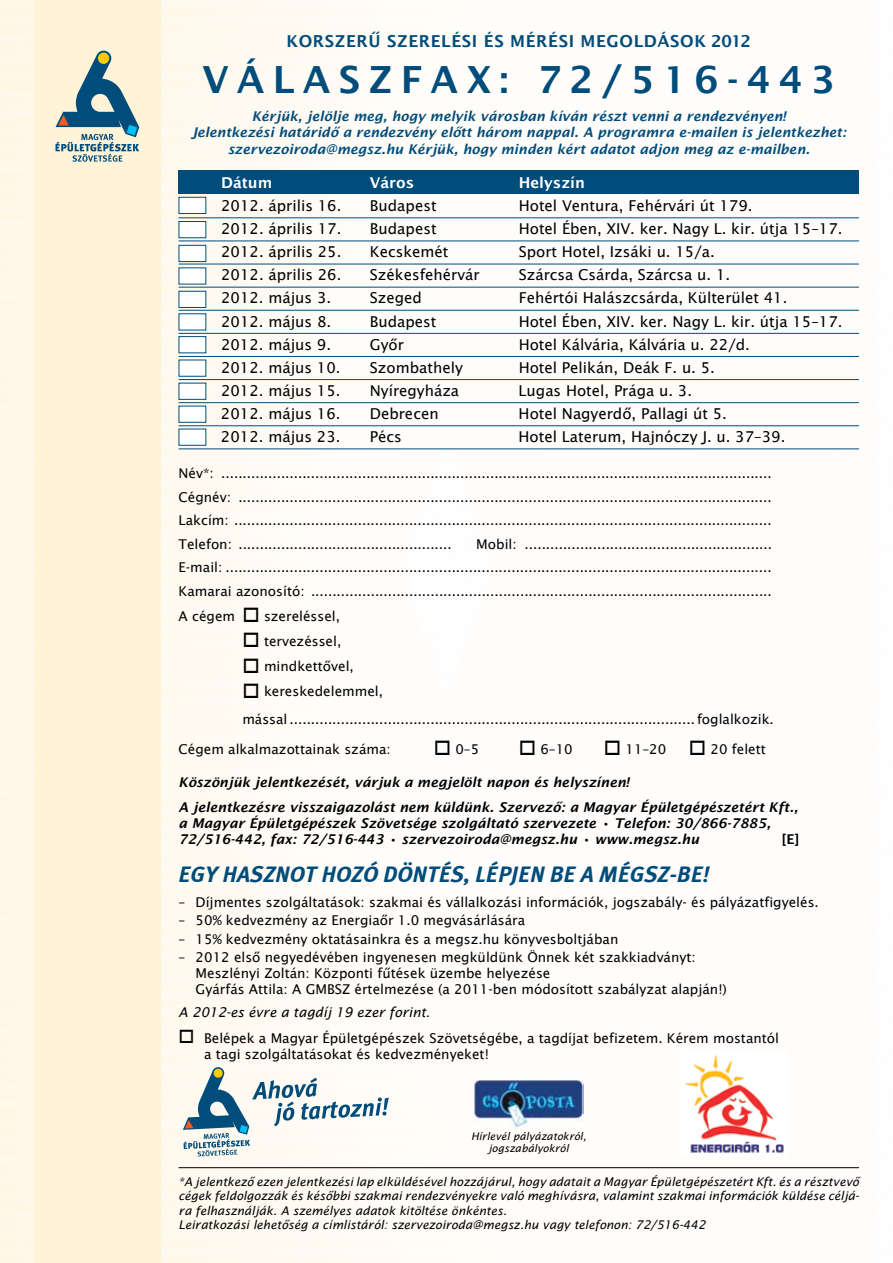
<style>
.page{position:relative;width:893px;height:1263px;background:#fff}
.page>*{position:absolute;margin:0;border:0;box-sizing:border-box;transform-origin:0 0}
.t1{font:700 37.5px "Lucida Sans";letter-spacing:.22em;color:#004c7a}
.t2{font:italic 700 22.5px "Meta";color:#004c7a}
.t3{font:700 16.5px "Lucida Sans";letter-spacing:.035em;color:#004c7a}
.t4{font:15px "Lucida Sans";color:#000}
.t5{font:700 15px "Lucida Sans";color:#fff}
.t6{font:13.5px/23.4px "Lucida Sans";color:#000}
.t7{font:italic 700 13.5px/24.8px "Lucida Sans";color:#000}
.t8{font:italic 700 13.5px/16.2px "Lucida Sans";color:#004c7a;text-align:center}
.t9{font:italic 13.5px "Lucida Sans";color:#000}
.t10{font:700 13.5px "Lucida Sans";color:#000}
.t11{font:italic 12px/14.4px "Lucida Sans";color:#000}
.t12{font:italic 10.5px/12.6px "Lucida Sans";color:#000;text-align:center}
</style>
<div class="page">
<img style="left:0;top:0;width:859px;height:1263px">
<div style="left:34px;top:0;width:127px;height:1263px;background:#fff3d8"></div>
<svg style="left:56px;top:51px;width:83px;height:111px"></svg>
<div style="left:179px;top:170px;width:680px;height:23px;background:#004c7a"></div>
<hr style="left:179px;top:217px;width:680px;height:1px;background:#004c7a">
<hr style="left:179px;top:241px;width:680px;height:1px;background:#004c7a">
<hr style="left:179px;top:264px;width:680px;height:1px;background:#004c7a">
<hr style="left:179px;top:287px;width:680px;height:1px;background:#004c7a">
<hr style="left:179px;top:310px;width:680px;height:1px;background:#004c7a">
<hr style="left:179px;top:333px;width:680px;height:1px;background:#004c7a">
<hr style="left:179px;top:356px;width:680px;height:1px;background:#004c7a">
<hr style="left:179px;top:379px;width:680px;height:1px;background:#004c7a">
<hr style="left:179px;top:402px;width:680px;height:1px;background:#004c7a">
<hr style="left:179px;top:425px;width:680px;height:1px;background:#004c7a">
<hr style="left:179px;top:448px;width:680px;height:1px;background:#004c7a">
<div style="left:179px;top:197px;width:27px;height:16px;background:#fff"></div>
<div style="left:179px;top:197px;width:27px;height:17px;border:1px solid #004c7a"></div>
<div style="left:179px;top:221px;width:27px;height:17px;background:#fff"></div>
<div style="left:179px;top:221px;width:27px;height:17px;border:1px solid #004c7a"></div>
<div style="left:179px;top:245px;width:27px;height:17px;background:#fff"></div>
<div style="left:179px;top:245px;width:27px;height:17px;border:1px solid #004c7a"></div>
<div style="left:179px;top:268px;width:27px;height:16px;background:#fff"></div>
<div style="left:179px;top:291px;width:27px;height:16px;background:#fff"></div>
<div style="left:179px;top:291px;width:27px;height:17px;border:1px solid #004c7a"></div>
<div style="left:179px;top:337px;width:27px;height:16px;background:#fff"></div>
<div style="left:179px;top:336px;width:27px;height:17px;border:1px solid #004c7a"></div>
<svg style="left:183px;top:1067px;width:206px;height:89px"></svg>
<img style="left:681px;top:1050px;width:107px;height:107px">
<hr style="left:179px;top:1167px;width:680px;height:1px;background:#000">
<img style="left:473px;top:1079px;width:111px;height:48px">
<div style="left:179px;top:360px;width:27px;height:16px;background:#fff"></div>
<div style="left:179px;top:383px;width:27px;height:16px;background:#fff"></div>
<div style="left:179px;top:383px;width:27px;height:17px;border:1px solid #004c7a"></div>
<div style="left:179px;top:406px;width:27px;height:16px;background:#fff"></div>
<div style="left:179px;top:406px;width:27px;height:17px;border:1px solid #004c7a"></div>
<div style="left:179px;top:314px;width:27px;height:16px;background:#fff"></div>
<div style="left:179px;top:429px;width:27px;height:16px;background:#fff"></div>
<div style="left:179px;top:429px;width:27px;height:17px;border:1px solid #004c7a"></div>
<svg style="left:179px;top:647px;width:19px;height:1px"></svg>
<svg style="left:179px;top:673px;width:19px;height:1px"></svg>
<svg style="left:179px;top:698px;width:19px;height:1px"></svg>
<p class="t3" style="left:286px;top:32px;width:466px">KORSZERÛ SZERELÉSI ÉS MÉRÉSI MEGOLDÁSOK 2012</p>
<h1 class="t1" style="left:202px;top:58px;width:634px">VÁLASZFAX: 72/516-443</h1>
<p class="t8" style="left:191px;top:108px;width:657px">Kérjük, jelölje meg, hogy melyik városban kíván részt venni a rendezvényen!<br>Jelentkezési határidõ a rendezvény elõtt három nappal. A programra e-mailen is jelentkezhet: szervezoiroda@megsz.hu Kérjük, hogy minden kért adatot adjon meg az e-mailben.</p>
<p class="t5" style="left:221px;top:174px;width:53px">DÁTUM</p>
<p class="t5" style="left:370px;top:174px;width:46px">VÁROS</p>
<p class="t5" style="left:519px;top:174px;width:68px">HELYSZÍN</p>
<p class="t4" style="left:221px;top:197px;width:122px">2012. április 16.</p>
<p class="t4" style="left:370px;top:197px;width:68px">Budapest</p>
<p class="t4" style="left:519px;top:197px;width:235px">Hotel Ventura, Fehérvári út 179.</p>
<p class="t4" style="left:221px;top:220px;width:122px">2012. április 17.</p>
<p class="t4" style="left:370px;top:220px;width:68px">Budapest</p>
<p class="t4" style="left:519px;top:220px;width:325px">Hotel Ében, XIV. ker. Nagy L. kir. útja 15–17.</p>
<p class="t4" style="left:221px;top:243px;width:122px">2012. április 25.</p>
<p class="t4" style="left:370px;top:243px;width:80px">Kecskemét</p>
<p class="t4" style="left:519px;top:243px;width:198px">Sport Hotel, Izsáki u. 15/a.</p>
<p class="t4" style="left:221px;top:266px;width:122px">2012. április 26.</p>
<p class="t4" style="left:370px;top:266px;width:111px">Székesfehérvár</p>
<p class="t4" style="left:519px;top:266px;width:213px">Szárcsa Csárda, Szárcsa u. 1.</p>
<p class="t4" style="left:221px;top:290px;width:112px">2012. május 3.</p>
<p class="t4" style="left:370px;top:290px;width:54px">Szeged</p>
<p class="t4" style="left:519px;top:290px;width:270px">Fehértói Halászcsárda, Külterület 41.</p>
<p class="t4" style="left:221px;top:313px;width:112px">2012. május 8.</p>
<p class="t4" style="left:370px;top:313px;width:68px">Budapest</p>
<p class="t4" style="left:519px;top:313px;width:325px">Hotel Ében, XIV. ker. Nagy L. kir. útja 15–17.</p>
<p class="t4" style="left:221px;top:336px;width:112px">2012. május 9.</p>
<p class="t4" style="left:370px;top:336px;width:36px">Gyõr</p>
<p class="t4" style="left:519px;top:336px;width:233px">Hotel Kálvária, Kálvária u. 22/d.</p>
<p class="t4" style="left:221px;top:359px;width:121px">2012. május 10.</p>
<p class="t4" style="left:370px;top:359px;width:95px">Szombathely</p>
<p class="t4" style="left:519px;top:359px;width:198px">Hotel Pelikán, Deák F. u. 5.</p>
<p class="t4" style="left:221px;top:382px;width:121px">2012. május 15.</p>
<p class="t4" style="left:370px;top:382px;width:91px">Nyíregyháza</p>
<p class="t4" style="left:519px;top:382px;width:175px">Lugas Hotel, Prága u. 3.</p>
<p class="t4" style="left:221px;top:405px;width:121px">2012. május 16.</p>
<p class="t4" style="left:370px;top:405px;width:70px">Debrecen</p>
<p class="t4" style="left:519px;top:405px;width:210px">Hotel Nagyerdõ, Pallagi út 5.</p>
<p class="t4" style="left:221px;top:428px;width:121px">2012. május 23.</p>
<p class="t4" style="left:370px;top:428px;width:33px">Pécs</p>
<p class="t4" style="left:519px;top:428px;width:268px">Hotel Laterum, Hajnóczy J. u. 37–39.</p>
<p class="t6" style="left:179px;top:462px;width:595px;text-align:justify">Név*: .................................................................................................................................<br>Cégnév: .............................................................................................................................<br>Lakcím: ..............................................................................................................................<br>Telefon: ..................................................</p>
<p class="t6" style="left:179px;top:532px;width:595px;text-align:justify;text-indent:298px">Mobil: ..........................................................<br>E-mail: ................................................................................................................................<br>Kamarai azonosító: ............................................................................................................</p>
<p class="t6" style="left:179px;top:604px;width:163px">A cégem □ szereléssel,</p>
<p class="t6" style="left:242px;top:629px;width:100px">□ tervezéssel,</p>
<p class="t6" style="left:242px;top:655px;width:113px">□ mindkettõvel,</p>
<p class="t6" style="left:242px;top:678px;width:533px;line-height:27.8px">□ kereskedelemmel, mással...............................................................................................foglalkozik.</p>
<p class="t6" style="left:179px;top:737px;width:214px">Cégem alkalmazottainak száma:</p>
<p class="t6" style="left:434px;top:737px;width:47px">□ 0–5</p>
<p class="t6" style="left:519px;top:737px;width:55px">□ 6–10</p>
<p class="t6" style="left:604px;top:737px;width:164px">□ 11–20 □ 20 felett</p>
<p class="t7" style="left:179px;top:769px;width:621px">Köszönjük jelentkezését, várjuk a megjelölt napon és helyszínen!<br>A jelentkezésre visszaigazolást nem küldünk. Szervezõ: a Magyar Épületgépészetért Kft.,</p>
<p class="t7" style="left:179px;top:815px;width:594px;line-height:16.2px">a Magyar Épületgépészek Szövetsége szolgáltató szervezete • Telefon: 30/866-7885,<br>72/516-442, fax: 72/516-443 • szervezoiroda@megsz.hu • www.megsz.hu</p>
<p class="t10" style="left:782px;top:831px;width:19px">[E]</p>
<h2 class="t2" style="left:179px;top:861px;width:532px">EGY HASZNOT HOZÓ DÖNTÉS, LÉPJEN BE A MÉGSZ-BE!</h2>
<p class="t6" style="left:179px;top:890px;width:642px">– Díjmentes szolgáltatások: szakmai és vállalkozási információk, jogszabály- és pályázatfigyelés.</p>
<p class="t6" style="left:179px;top:909px;width:348px">– 50% kedvezmény az Energiaõr 1.0 megvásárlására</p>
<p class="t6" style="left:179px;top:927px;width:441px">– 15% kedvezmény oktatásainkra és a megsz.hu könyvesboltjában</p>
<p class="t6" style="left:196px;top:949px;width:533px;line-height:16.2px;text-indent:-17px">– 2012 elsõ negyedévében ingyenesen megküldünk Önnek két szakkiadványt:<br>Meszlényi Zoltán: Központi fûtések üzembe helyezése<br>Gyárfás Attila: A GMBSZ értelmezése (a 2011-ben módosított szabályzat alapján!)</p>
<p class="t9" style="left:179px;top:1004px;width:253px">A 2012-es évre a tagdíj 19 ezer forint.</p>
<p class="t6" style="left:204px;top:1030px;width:576px;line-height:16.2px;text-indent:-26px">□ Belépek a Magyar Épületgépészek Szövetségébe, a tagdíjat befizetem. Kérem mostantól a tagi szolgáltatásokat és kedvezményeket!</p>
<p class="t12" style="left:471px;top:1130px;width:117px">Hírlevél pályázatokról, jogszabályokról</p>
<p class="t11" style="left:179px;top:1174px;width:682px">*A jelentkezõ ezen jelentkezési lap elküldésével hozzájárul, hogy adatait a Magyar Épületgépészetért Kft. és a résztvevõ cégek feldolgozzák és késõbbi szakmai rendezvényekre való meghívásra, valamint szakmai információk küldése céljá&shy;ra felhasználják. A személyes adatok kitöltése önkéntes.<br>Leiratkozási lehetõség a címlistáról: szervezoiroda@megsz.hu vagy telefonon: 72/516-442</p>
</div>
